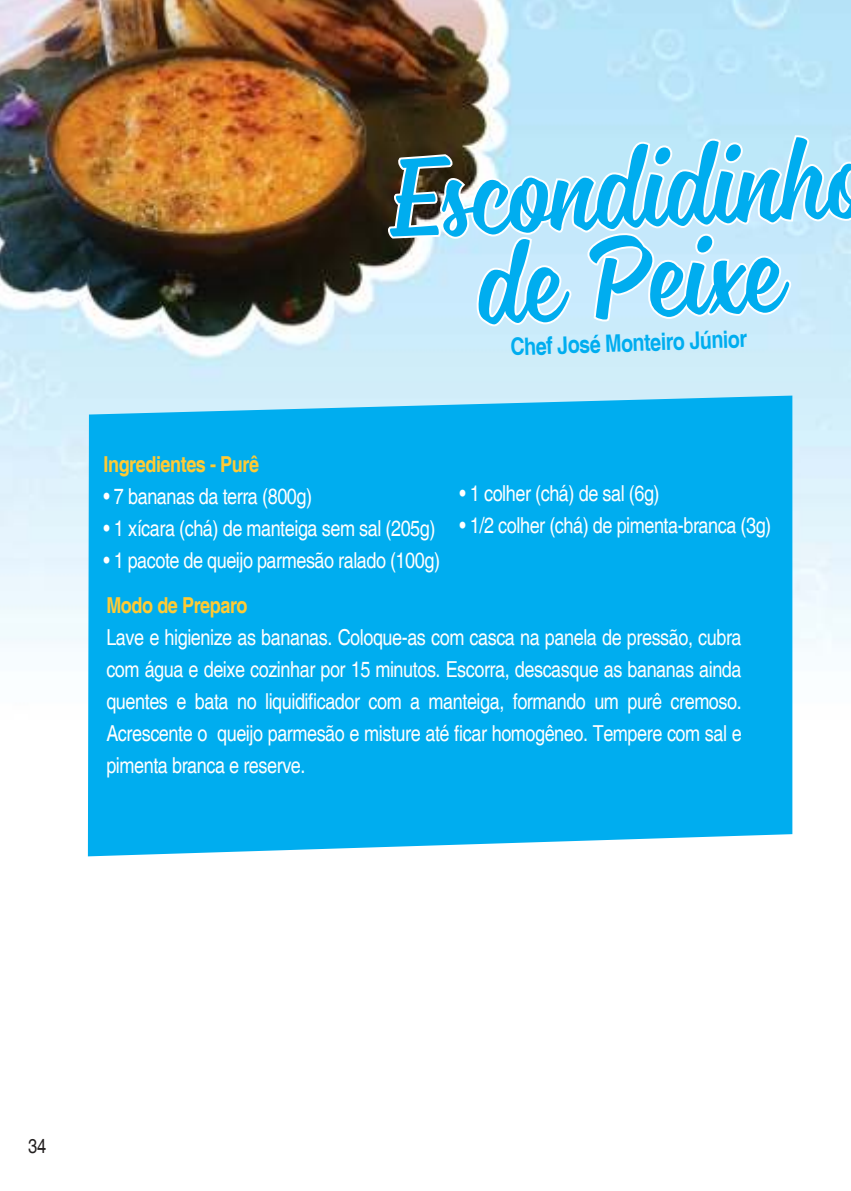
<style>
.page{position:relative;width:851px;height:1191px;background:#fff}
.page>*{position:absolute;margin:0;border:0;box-sizing:border-box;transform-origin:0 0}
.t1{font:118px/89.6px "Blonde Script";color:#00adef;text-align:center}
.t2{font:700 condensed 24px "Helvetica";color:#00adef}
.t3{font:condensed 22px/32px "Helvetica";letter-spacing:-.02em;color:#fff;text-align:justify}
.t4{font:700 condensed 22px "Helvetica";letter-spacing:-.02em;color:#ffcb34}
.t5{font:condensed 20px "Helvetica";color:#221f1f}
</style>
<div class="page">
<img style="left:0;top:0;width:850px;height:857px">
<svg style="left:386px;top:133px;width:464px;height:196px"></svg>
<div style="left:88px;top:395px;width:704px;height:461px;background:#00adef"></div>
<h1 class="t1" style="left:382px;top:161px;width:450px;rotate:-2deg">Escondidinh de Peixe</h1>
<p class="t2" style="left:510px;top:338px;width:238px;rotate:-2deg">Chef José Monteiro Júnior</p>
<p class="t4" style="left:103px;top:456px;width:157px">Ingredientes - Purê</p>
<p class="t3" style="left:103px;top:483px;width:210px">• 7 bananas da terra (800g)</p>
<p class="t3" style="left:103px;top:515px;width:333px">• 1 xícara (chá) de manteiga sem sal (205g)</p>
<p class="t3" style="left:103px;top:547px;width:338px">• 1 pacote de queijo parmesão ralado (100g)</p>
<p class="t3" style="left:459px;top:479px;width:201px">• 1 colher (chá) de sal (6g)</p>
<p class="t3" style="left:459px;top:511px;width:313px">• 1/2 colher (chá) de pimenta-branca (3g)</p>
<p class="t4" style="left:106px;top:596px;width:143px">Modo de Preparo</p>
<p class="t3" style="left:106px;top:623px;width:636px">Lave e higienize as bananas. Coloque-as com casca na panela de pressão, cubra com água e deixe cozinhar por 15 minutos. Escorra, descasque as bananas ainda quentes e bata no liquidificador com a manteiga, formando um purê cremoso.<br>Acrescente o queijo parmesão e misture até ficar homogêneo. Tempere com sal e pimenta branca e reserve.</p>
<p class="t5" style="left:28px;top:1138px;width:20px">34</p>
</div>
